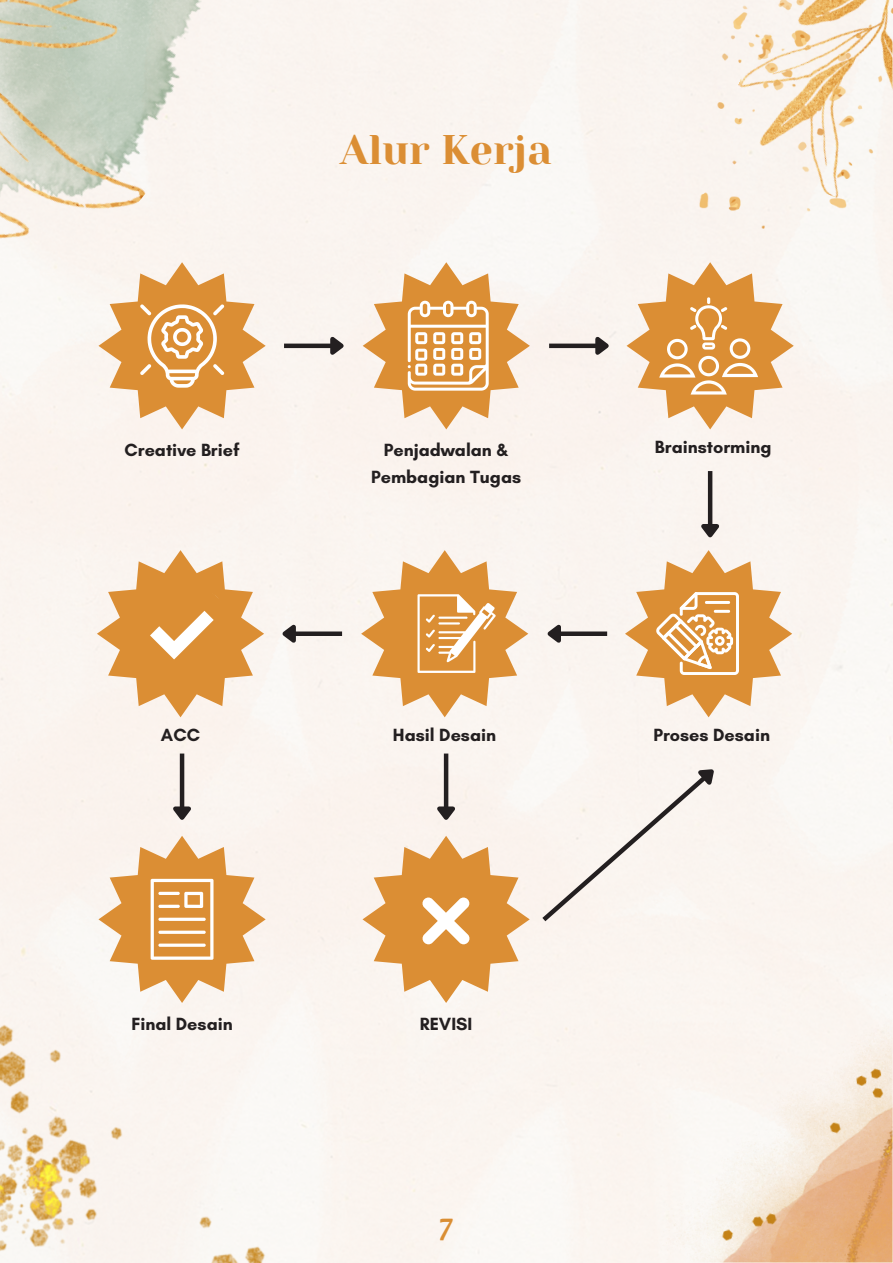
<style>
.page{position:relative;width:893px;height:1263px;background:#fff}
.page>*{position:absolute;margin:0;border:0;box-sizing:border-box;transform-origin:0 0}
.t1{font:41.25px "Yeseva One";color:#db8e34}
.t2{font:700 31.5px "Caudex";color:#da8e33}
.t3{font:700 18px/27px "Glacial Indifference";color:#231f20;text-align:center}
</style>
<div class="page">
<div style="left:653px;top:0;width:239px;height:229px;background:#faf4ef"></div>
<img style="left:713px;top:0;width:179px;height:219px">
<img style="left:531px;top:992px;width:361px;height:270px">
<img style="left:0;top:1025px;width:265px;height:237px">
<div style="left:258px;top:0;width:61px;height:282px;background:#faf4ef"></div>
<img style="left:0;top:0;width:258px;height:346px">
<hr style="left:284px;top:344px;width:47px;height:4px;background:#231f20">
<svg style="left:326px;top:333px;width:23px;height:29px"></svg>
<hr style="left:549px;top:344px;width:47px;height:4px;background:#231f20">
<svg style="left:591px;top:333px;width:23px;height:29px"></svg>
<hr style="left:708px;top:471px;width:4px;height:54px;background:#231f20">
<svg style="left:694px;top:520px;width:29px;height:23px"></svg>
<div style="left:295px;top:631px;width:47px;height:5px;background:#231f20"></div>
<svg style="left:277px;top:621px;width:23px;height:28px"></svg>
<div style="left:560px;top:631px;width:47px;height:5px;background:#231f20"></div>
<svg style="left:542px;top:621px;width:23px;height:28px"></svg>
<hr style="left:180px;top:753px;width:4px;height:55px;background:#231f20">
<svg style="left:169px;top:802px;width:29px;height:23px"></svg>
<hr style="left:444px;top:753px;width:4px;height:55px;background:#231f20">
<svg style="left:433px;top:802px;width:29px;height:23px"></svg>
<div style="left:537px;top:755px;width:189px;height:171px;background:#faf4ef"></div>
<svg style="left:98px;top:262px;width:168px;height:167px"></svg>
<svg style="left:363px;top:262px;width:167px;height:167px"></svg>
<svg style="left:627px;top:262px;width:167px;height:167px"></svg>
<svg style="left:625px;top:550px;width:167px;height:167px"></svg>
<svg style="left:98px;top:836px;width:168px;height:167px"></svg>
<svg style="left:361px;top:550px;width:167px;height:167px"></svg>
<svg style="left:362px;top:836px;width:168px;height:167px"></svg>
<svg style="left:97px;top:550px;width:167px;height:167px"></svg>
<p class="t1" style="left:340px;top:120px;width:214px">Alur Kerja</p>
<p class="t3" style="left:124px;top:436px;width:117px">Creative Brief</p>
<p class="t3" style="left:371px;top:436px;width:152px">Penjadwalan &amp;<br>Pembagian Tugas</p>
<p class="t3" style="left:655px;top:433px;width:118px">Brainstorming</p>
<p class="t3" style="left:161px;top:721px;width:41px">ACC</p>
<p class="t3" style="left:393px;top:721px;width:105px">Hasil Desain</p>
<p class="t3" style="left:653px;top:721px;width:118px">Proses Desain</p>
<p class="t3" style="left:131px;top:1010px;width:103px">Final Desain</p>
<p class="t3" style="left:420px;top:1010px;width:54px">REVISI</p>
<h2 class="t2" style="left:438px;top:1209px;width:18px">7</h2>
</div>
